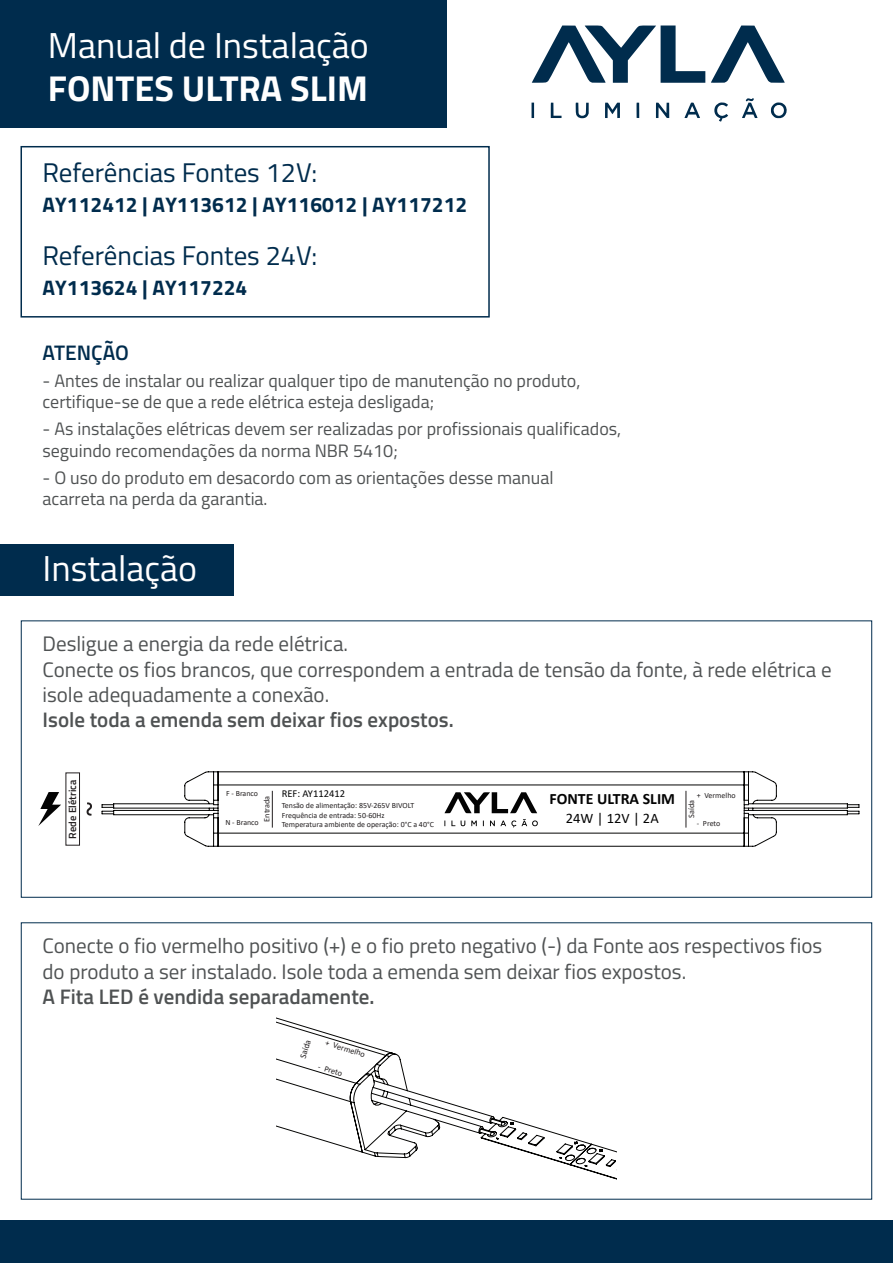
<style>
.page{position:relative;width:893px;height:1263px;background:#fff}
.page>*{position:absolute;margin:0;border:0;box-sizing:border-box;transform-origin:0 0}
.t1{font:36px "Titillium Web";color:#fff}
.t2{font:700 36px "Titillium Web";color:#fff}
.t3{font:27px "Titillium Web";color:#002c4d}
.t4{font:21px/25.2px "Titillium Web";color:#4f5253}
.t5{font:600 21px "Titillium Web";color:#4f5253}
.t6{font:700 21px "Titillium Web";color:#002c4d}
.t7{font:600 21px "Titillium Web";color:#002c4d}
.t8{font:18px/21.6px "Titillium Web";color:#4f5253}
.t9{font:700 15.9px "Calibri";color:#030303}
.t10{font:14.55px "Calibri";color:#030303}
.t11{font:10.5px "Calibri";color:#030303}
.t12{font:600 10.5px "Titillium Web";color:#231f20}
.t13{font:8.85px "Calibri";color:#231f20}
.t14{font:8.4px "Calibri";color:#231f20}
.t15{font:8.25px "Calibri";color:#231f20}
.t16{font:7.95px/9.4px "Calibri";color:#231f20}
</style>
<div class="page">
<div style="left:0;top:0;width:446px;height:128px;background:#002c4d"></div>
<div style="left:0;top:544px;width:234px;height:51px;background:#002c4d"></div>
<div style="left:0;top:1220px;width:893px;height:43px;background:#002c4d"></div>
<div style="left:21px;top:146px;width:469px;height:172px;border:2px solid #002c4d"></div>
<svg style="left:276px;top:1017px;width:341px;height:163px"></svg>
<svg style="left:101px;top:771px;width:759px;height:76px"></svg>
<svg style="left:532px;top:25px;width:173px;height:58px"></svg>
<svg style="left:711px;top:26px;width:74px;height:57px"></svg>
<svg style="left:714px;top:102px;width:14px;height:20px"></svg>
<svg style="left:771px;top:102px;width:16px;height:16px"></svg>
<svg style="left:531px;top:103px;width:3px;height:15px"></svg>
<svg style="left:551px;top:103px;width:10px;height:15px"></svg>
<svg style="left:576px;top:103px;width:13px;height:15px"></svg>
<svg style="left:605px;top:103px;width:15px;height:15px"></svg>
<svg style="left:636px;top:103px;width:3px;height:15px"></svg>
<svg style="left:656px;top:103px;width:13px;height:15px"></svg>
<svg style="left:684px;top:103px;width:16px;height:15px"></svg>
<svg style="left:742px;top:98px;width:15px;height:20px"></svg>
<hr style="left:686px;top:791px;width:1px;height:37px;background:#231f20">
<hr style="left:272px;top:791px;width:1px;height:37px;background:#231f20">
<svg style="left:444px;top:792px;width:93px;height:21px"></svg>
<svg style="left:451px;top:820px;width:4px;height:6px"></svg>
<svg style="left:461px;top:820px;width:4px;height:6px"></svg>
<svg style="left:471px;top:820px;width:6px;height:6px"></svg>
<svg style="left:490px;top:819px;width:48px;height:8px"></svg>
<svg style="left:38px;top:792px;width:23px;height:34px"></svg>
<div style="left:66px;top:773px;width:14px;height:72px;border:1px solid #231f20"></div>
<svg style="left:87px;top:802px;width:5px;height:14px"></svg>
<h1 class="t1" style="left:48px;top:19px;width:322px">Manual de Instalação</h1>
<h1 class="t2" style="left:48px;top:61px;width:322px">FONTES ULTRA SLIM</h1>
<h2 class="t3" style="left:43px;top:153px;width:276px">Referências Fontes 12V:</h2>
<p class="t6" style="left:43px;top:189px;width:426px">AY112412 | AY113612 | AY116012 | AY117212</p>
<h2 class="t3" style="left:43px;top:236px;width:276px">Referências Fontes 24V:</h2>
<p class="t6" style="left:43px;top:272px;width:206px">AY113624 | AY117224</p>
<p class="t7" style="left:43px;top:336px;width:88px">ATENÇÃO</p>
<p class="t8" style="left:43px;top:369px;width:539px">- Antes de instalar ou realizar qualquer tipo de manutenção no produto, certifique-se de que a rede elétrica esteja desligada;</p>
<p class="t8" style="left:43px;top:417px;width:580px">- As instalações elétricas devem ser realizadas por profissionais qualificados, seguindo recomendações da norma NBR 5410;</p>
<p class="t8" style="left:43px;top:466px;width:513px">- O uso do produto em desacordo com as orientações desse manual acarreta na perda da garantia.</p>
<h1 class="t1" style="left:43px;top:542px;width:156px">Instalação</h1>
<p class="t4" style="left:43px;top:630px;width:791px">Desligue a energia da rede elétrica.<br>Conecte os fios brancos, que correspondem a entrada de tensão da fonte, à rede elétrica e isole adequadamente a conexão.</p>
<p class="t5" style="left:43px;top:704px;width:413px">Isole toda a emenda sem deixar fios expostos.</p>
<p class="t12" style="left:65px;top:838px;width:60px;rotate:-90deg">Rede Elétrica</p>
<p class="t16" style="left:226px;top:789px;width:33px">F - Branco</p>
<p class="t16" style="left:225px;top:817px;width:35px">N - Branco</p>
<p class="t15" style="left:261px;top:821px;width:27px;rotate:-90deg">Entrada</p>
<p class="t11" style="left:282px;top:786px;width:65px">REF: AY112412</p>
<p class="t16" style="left:282px;top:800px;width:154px">Tensão de alimentação: 85V-265V BIVOLT<br>Frequência de entrada: 50-60Hz<br>Temperatura ambiente de operação: 0°C a 40°C</p>
<p class="t9" style="left:550px;top:788px;width:127px">FONTE ULTRA SLIM</p>
<p class="t10" style="left:566px;top:808px;width:94px">24W | 12V | 2A</p>
<p class="t16" style="left:697px;top:790px;width:40px">+ Vermelho</p>
<p class="t16" style="left:697px;top:819px;width:25px">- Preto</p>
<p class="t15" style="left:685px;top:818px;width:19px;rotate:-90deg">Saída</p>
<p class="t4" style="left:43px;top:932px;width:781px">Conecte o fio vermelho positivo (+) e o fio preto negativo (-) da Fonte aos respectivos fios do produto a ser instalado. Isole toda a emenda sem deixar fios expostos.</p>
<p class="t5" style="left:43px;top:980px;width:333px">A Fita LED é vendida separadamente.</p>
<p class="t14" style="left:327px;top:1037px;width:43px;rotate:17deg">+ Vermelho</p>
<p class="t14" style="left:320px;top:1060px;width:26px;rotate:17deg">- Preto</p>
<p class="t13" style="left:297px;top:1056px;width:21px;rotate:-73deg">Saída</p>
</div>
